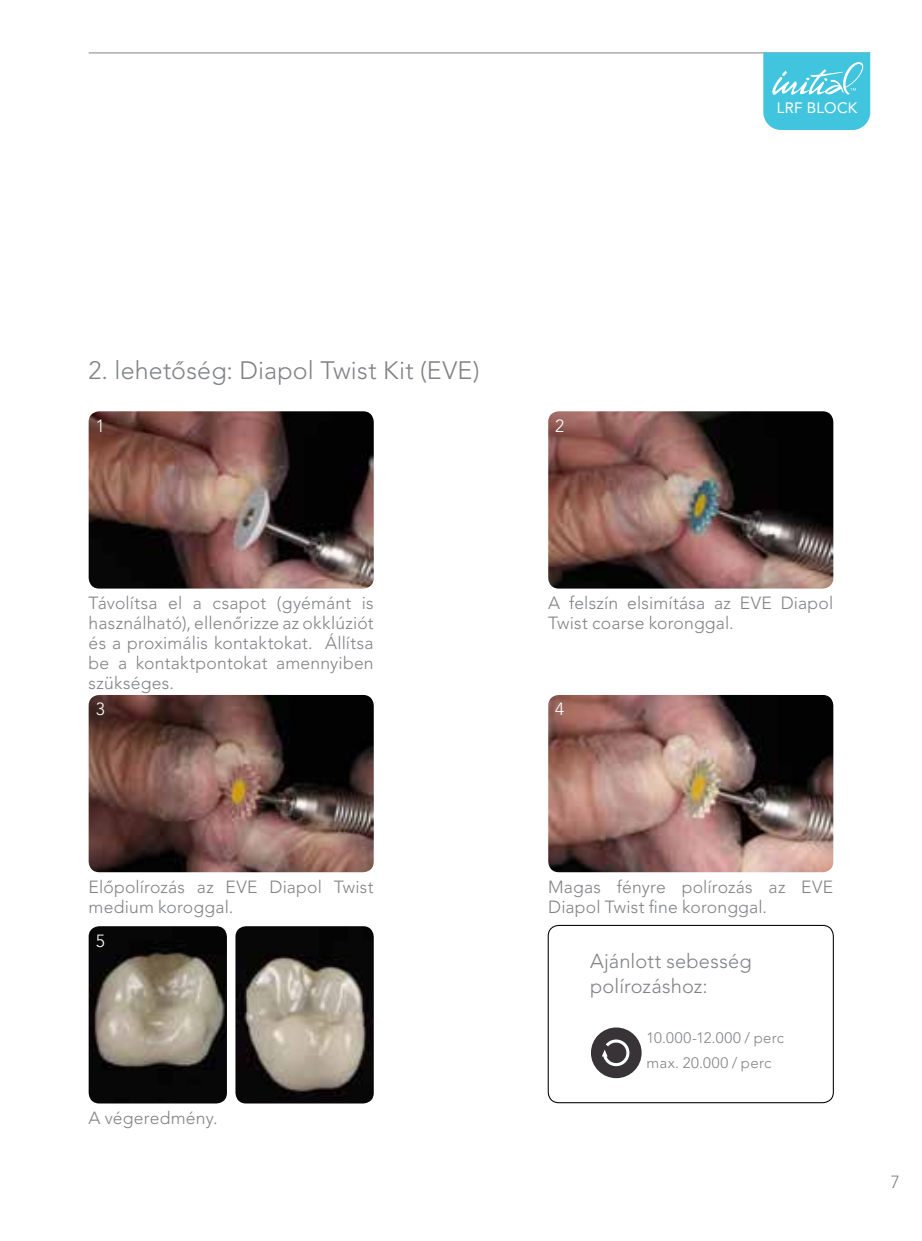
<style>
.page{position:relative;width:922px;height:1241px;background:#fff}
.page>*{position:absolute;margin:0;border:0;box-sizing:border-box;transform-origin:0 0}
.t1{font:300 25px "Avenir LT Std";letter-spacing:.01em;color:#808285}
.t2{font:300 20px/25px "Avenir LT Std";letter-spacing:.005em;color:#808285}
.t3{font:300 17.5px/20px "Avenir LT Std";letter-spacing:.01em;color:#808285}
.t4{font:300 17.5px "Avenir LT Std";color:#fff}
.t5{font:300 15px/25px "Avenir LT Std";letter-spacing:.02em;color:#808285}
.t6{font:15px "Avenir LT Std";letter-spacing:.02em;color:#fff}
</style>
<div class="page">
<hr style="left:89px;top:52px;width:781px;height:1px;background:#808285">
<svg style="left:763px;top:52px;width:107px;height:78px;background:#54c9e0"></svg>
<img style="left:89px;top:411px;width:284px;height:177px">
<img style="left:548px;top:411px;width:285px;height:177px">
<img style="left:89px;top:695px;width:284px;height:177px">
<img style="left:548px;top:695px;width:285px;height:177px">
<img style="left:89px;top:926px;width:138px;height:177px">
<img style="left:235px;top:926px;width:138px;height:177px">
<div style="left:547px;top:924px;width:286px;height:178px;border:1px solid #000;border-radius:11px"></div>
<div style="left:594px;top:1031px;width:43px;height:43px;background:#383336;border-radius:50%"></div>
<div style="left:590px;top:1027px;width:51px;height:50px;border:8px solid #383336;border-radius:50%"></div>
<svg style="left:601px;top:1039px;width:28px;height:26px"></svg>
<p class="t6" style="left:776px;top:99px;width:82px">LRF BLOCK</p>
<h1 class="t1" style="left:89px;top:355px;width:392px">2. lehetőség: Diapol Twist Kit (EVE)</h1>
<p class="t4" style="left:96px;top:415px;width:11px">1</p>
<p class="t4" style="left:555px;top:415px;width:11px">2</p>
<p class="t3" style="left:89px;top:593px;width:286px;text-align:justify">Távolítsa el a csapot (gyémánt is használható), ellenőrizze az okklúziót és a proximális kontaktokat. Állítsa be a kontaktpontokat amennyiben szükséges.</p>
<p class="t3" style="left:548px;top:593px;width:286px">A felszín elsimítása az EVE Diapol<br>Twist coarse koronggal.</p>
<p class="t4" style="left:96px;top:698px;width:11px">3</p>
<p class="t4" style="left:555px;top:698px;width:11px">4</p>
<p class="t3" style="left:89px;top:876px;width:286px">Előpolírozás az EVE Diapol Twist medium koroggal.</p>
<p class="t4" style="left:96px;top:930px;width:11px">5</p>
<p class="t3" style="left:89px;top:1107px;width:130px">A végeredmény.</p>
<p class="t3" style="left:548px;top:876px;width:286px">Magas fényre polírozás az EVE<br>Diapol Twist fine koronggal.</p>
<p class="t2" style="left:590px;top:948px;width:163px">Ajánlott sebesség polírozáshoz:</p>
<p class="t5" style="left:646px;top:1025px;width:139px">10.000-12.000 / perc max. 20.000 / perc</p>
<p class="t3" style="left:890px;top:1171px;width:11px">7</p>
</div>
